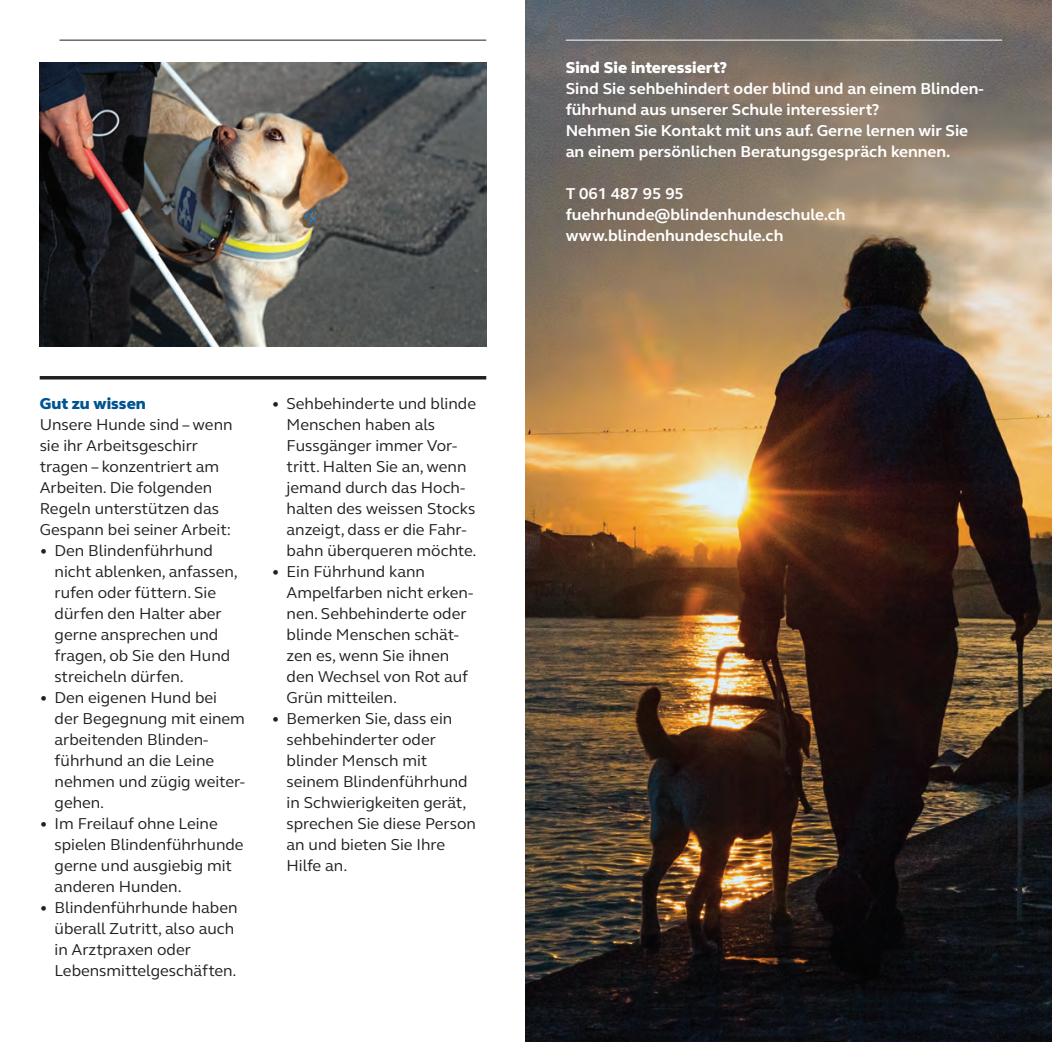
<style>
.page{position:relative;width:1052px;height:1042px;background:#fff}
.page>*{position:absolute;margin:0;border:0;box-sizing:border-box;transform-origin:0 0}
.GS{font:16.1px/21px "FS Elliot Pro";color:#231f20}
.t1{font:700 16.1px/21px "FS Elliot Pro";color:#fff}
.t2{font:800 16.1px "FS Elliot Pro";color:#fff}
.GS-2{font:800 16.1px "FS Elliot Pro";color:#005491}
</style>
<div class="page">
<img style="left:526px;top:0;width:526px;height:1042px">
<hr style="left:566px;top:40px;width:436px;height:1px;background:#fff">
<hr style="left:60px;top:40px;width:426px;height:1px;background:#231f20">
<hr style="left:40px;top:376px;width:446px;height:3px;background:#231f20">
<img style="left:40px;top:62px;width:446px;height:284px">
<p class="GS-2" style="left:40px;top:393px;width:108px">Gut zu wissen</p>
<p class="GS" style="left:40px;top:414px;width:194px">Unsere Hunde sind – wenn sie ihr Arbeitsgeschirr tragen – konzentriert am<br>Arbeiten. Die folgenden<br>Regeln unterstützen das<br>Gespann bei seiner Arbeit:</p>
<p class="GS" style="left:55px;top:540px;width:185px;text-indent:-15px">• Den Blindenführhund nicht ablenken, anfassen, rufen oder füttern. Sie dürfen den Halter aber gerne ansprechen und fragen, ob Sie den Hund streicheln dürfen.</p>
<p class="GS" style="left:55px;top:687px;width:192px;text-indent:-15px">• Den eigenen Hund bei der Begegnung mit einem arbeitenden Blinden&shy;führhund an die Leine nehmen und zügig weiter&shy;gehen.</p>
<p class="GS" style="left:55px;top:813px;width:190px;text-indent:-15px">• Im Freilauf ohne Leine spielen Blindenführhunde gerne und ausgiebig mit anderen Hunden.</p>
<p class="GS" style="left:55px;top:897px;width:184px;text-indent:-15px">• Blindenführhunde haben überall Zutritt, also auch in Arztpraxen oder<br>Lebensmittelgeschäften.</p>
<p class="GS" style="left:286px;top:393px;width:191px;text-indent:-15px">• Sehbehinderte und blinde<br>Menschen haben als<br>Fussgänger immer Vor&shy;tritt. Halten Sie an, wenn jemand durch das Hoch&shy;halten des weissen Stocks anzeigt, dass er die Fahr&shy;bahn überqueren möchte.</p>
<p class="GS" style="left:286px;top:561px;width:188px;text-indent:-15px">• Ein Führhund kann<br>Ampelfarben nicht erken&shy;nen. Sehbehinderte oder blinde Menschen schät&shy;zen es, wenn Sie ihnen den Wechsel von Rot auf<br>Grün mitteilen.</p>
<p class="GS" style="left:286px;top:708px;width:191px;text-indent:-15px">• Bemerken Sie, dass ein sehbehinderter oder blinder Mensch mit seinem Blindenführhund in Schwierigkeiten gerät, sprechen Sie diese Person an und bieten Sie Ihre<br>Hilfe an.</p>
<p class="t2" style="left:565px;top:57px;width:163px">Sind Sie interessiert?</p>
<p class="t1" style="left:565px;top:78px;width:419px">Sind Sie sehbehindert oder blind und an einem Blinden&shy;führhund aus unserer Schule interessiert?</p>
<p class="t1" style="left:565px;top:120px;width:404px">Nehmen Sie Kontakt mit uns auf. Gerne lernen wir Sie</p>
<p class="t1" style="left:565px;top:141px;width:386px">an einem persönlichen Beratungsgespräch kennen.</p>
<p class="t1" style="left:565px;top:183px;width:120px">T 061 487 95 95</p>
<p class="t1" style="left:565px;top:204px;width:281px">fuehrhunde@blindenhundeschule.ch</p>
<p class="t1" style="left:565px;top:225px;width:219px">www.blindenhundeschule.ch</p>
</div>
